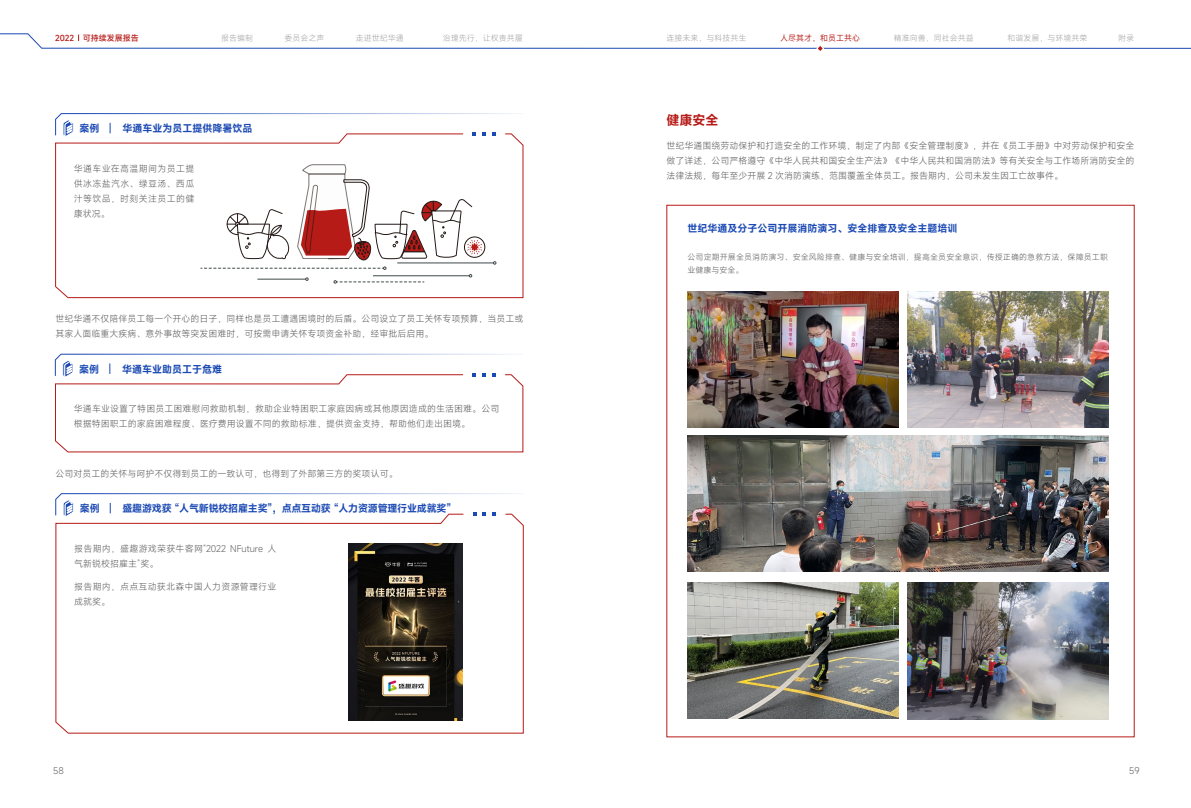
<style>
.page{position:relative;width:1191px;height:808px;background:#fff}
.page>*{position:absolute;margin:0;border:0;box-sizing:border-box;transform-origin:0 0}
.t1{font:600 13px "Mi Sans";color:#b61b17}
.t2{font:600 10px "Mi Sans";color:#1a49b3}
.t3{font:600 10px "Mi Sans";letter-spacing:-.02em;color:#1a49b3}
.t4{font:300 9px/15px "Mi Sans";color:#595757}
.t5{font:300 9px/15px "Mi Sans";letter-spacing:.025em;color:#595757}
.t6{font:300 8px/13px "Mi Sans";letter-spacing:.01em;color:#595757}
.t7{font:300 8px "Mi Sans";color:#9fa0a0}
.t8{font:500 8px "Mi Sans";color:#b61b17}
.t9{font:8px "Mi Sans";color:#b61b17}
</style>
<div class="page">
<svg style="left:0;top:34px;width:1191px;height:17px"></svg>
<svg style="left:55px;top:354px;width:468px;height:98px"></svg>
<svg style="left:55px;top:517px;width:468px;height:216px"></svg>
<svg style="left:55px;top:493px;width:465px;height:24px"></svg>
<svg style="left:55px;top:137px;width:468px;height:161px"></svg>
<svg style="left:55px;top:113px;width:467px;height:24px"></svg>
<img style="left:349px;top:544px;width:113px;height:176px">
<img style="left:687px;top:291px;width:211px;height:136px">
<img style="left:687px;top:582px;width:211px;height:137px">
<img style="left:907px;top:291px;width:201px;height:137px">
<img style="left:907px;top:582px;width:201px;height:137px">
<img style="left:687px;top:435px;width:421px;height:137px">
<div style="left:464px;top:237px;width:21px;height:21px;border:1px solid #231815;border-radius:50%"></div>
<hr style="left:397px;top:263px;width:96px;height:1px;background:#3f4749">
<svg style="left:201px;top:164px;width:281px;height:119px"></svg>
<p class="t8" style="left:55px;top:32px;width:85px">2022 可持续发展报告</p>
<p class="t7" style="left:666px;top:32px;width:81px">连接未来，与科技共生</p>
<p class="t9" style="left:780px;top:32px;width:81px">人尽其才，和员工共心</p>
<p class="t7" style="left:894px;top:32px;width:81px">精准向善，同社会共益</p>
<p class="t7" style="left:1007px;top:32px;width:81px">和谐发展，与环境共荣</p>
<p class="t7" style="left:221px;top:32px;width:33px">报告编制</p>
<p class="t7" style="left:284px;top:32px;width:41px">委员会之声</p>
<p class="t7" style="left:356px;top:32px;width:49px">走进世纪华通</p>
<p class="t7" style="left:443px;top:32px;width:81px">治理先行，让权责共履</p>
<p class="t7" style="left:1118px;top:32px;width:17px">附录</p>
<p class="t2" style="left:80px;top:122px;width:21px">案例</p>
<p class="t2" style="left:122px;top:122px;width:131px">华通车业为员工提供降暑饮品</p>
<p class="t4" style="left:74px;top:161px;width:122px;text-align:justify">华通车业在高温期间为员工提供冰冻盐汽水、绿豆汤、西瓜汁等饮品，时刻关注员工的健康状况。</p>
<p class="t4" style="left:55px;top:311px;width:469px">世纪华通不仅陪伴员工每一个开心的日子，同样也是员工遭遇困境时的后盾。公司设立了员工关怀专项预算，当员工或其家人面临重大疾病、意外事故等突发困难时，可按需申请关怀专项资金补助，经审批后启用。</p>
<p class="t2" style="left:79px;top:362px;width:21px">案例</p>
<p class="t2" style="left:122px;top:362px;width:101px">华通车业助员工于危难</p>
<p class="t4" style="left:74px;top:401px;width:427px">华通车业设置了特困员工困难慰问救助机制，救助企业特困职工家庭因病或其他原因造成的生活困难。公司根据特困职工的家庭困难程度、医疗费用设置不同的救助标准，提供资金支持，帮助他们走出困境。</p>
<p class="t4" style="left:56px;top:466px;width:343px">公司对员工的关怀与呵护不仅得到员工的一致认可，也得到了外部第三方的奖项认可。</p>
<p class="t2" style="left:80px;top:502px;width:21px">案例</p>
<p class="t3" style="left:122px;top:502px;width:330px">盛趣游戏获 “人气新锐校招雇主奖”，点点互动获 “人力资源管理行业成就奖”</p>
<p class="t4" style="left:74px;top:541px;width:204px">报告期内，盛趣游戏荣获牛客网“2022 NFuture 人气新锐校招雇主”奖。</p>
<p class="t5" style="left:74px;top:579px;width:204px">报告期内，点点互动获北森中国人力资源管理行业成就奖。</p>
<h1 class="t1" style="left:666px;top:111px;width:53px">健康安全</h1>
<p class="t4" style="left:666px;top:138px;width:469px;text-align:justify">世纪华通围绕劳动保护和打造安全的工作环境，制定了内部《安全管理制度》，并在《员工手册》中对劳动保护和安全做了详述，公司严格遵守《中华人民共和国安全生产法》《中华人民共和国消防法》等有关安全与工作场所消防安全的法律法规，每年至少开展 2 次消防演练，范围覆盖全体员工。报告期内，公司未发生因工亡故事件。</p>
<p class="t2" style="left:687px;top:221px;width:271px">世纪华通及分子公司开展消防演习、安全排查及安全主题培训</p>
<p class="t6" style="left:687px;top:251px;width:422px">公司定期开展全员消防演习、安全风险排查、健康与安全培训，提高全员安全意识，传授正确的急救方法，保障员工职业健康与安全。</p>
<p class="t4" style="left:53px;top:763px;width:12px">58</p>
<p class="t4" style="left:1129px;top:763px;width:12px">59</p>
</div>
